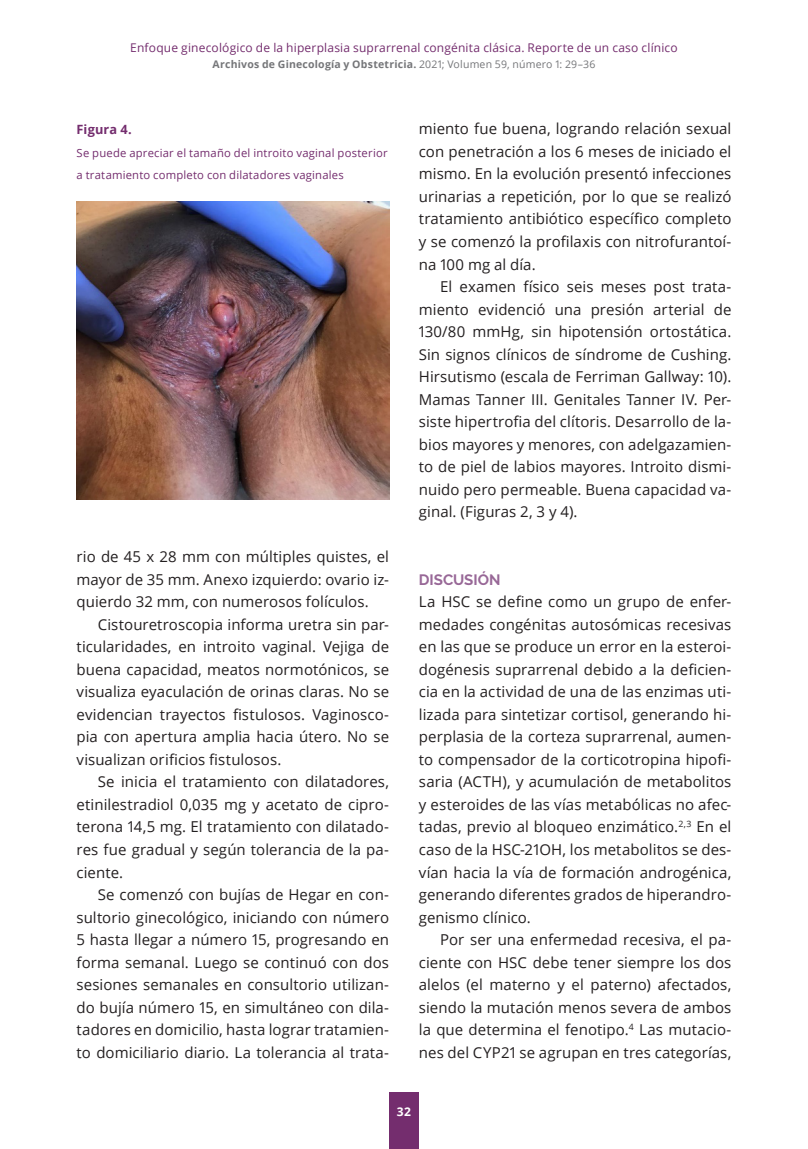
<style>
.page{position:relative;width:808px;height:1149px;background:#fff}
.page>*{position:absolute;margin:0;border:0;box-sizing:border-box;transform-origin:0 0}
.Primero{font:15px/22.5px "Open Sans";letter-spacing:.005em;color:#231f20;text-align:justify}
.sub_1{font:700 15px "Raleway";color:#986897}
.Figura_título{font:700 12.75px "Open Sans";letter-spacing:.01em;color:#742d6e}
.t1{font:12px "Open Sans";letter-spacing:.015em;color:#742d6e}
.t2{font:700 12px "Open Sans";color:#fff}
.Figuras{font:11.25px/22.5px "Open Sans";letter-spacing:.02em;color:#742d6e}
.t3{font:700 10.5px "Open Sans";letter-spacing:.02em;color:#757679}
.s1{font-weight:400}
</style>
<div class="page">
<div style="left:389px;top:1092px;width:30px;height:56px;background:#742d6e"></div>
<img style="left:77px;top:201px;width:312px;height:298px">
<p class="t1" style="left:130px;top:39px;width:549px">Enfoque ginecológico de la hiperplasia suprarrenal congénita clásica. Reporte de un caso clínico</p>
<p class="t3" style="left:213px;top:56px;width:384px">Archivos de Ginecología y Obstetricia. <span class="s1">2021; Volumen 59, número 1: 29–36</span></p>
<p class="Figura_título" style="left:77px;top:121px;width:57px">Figura 4.</p>
<p class="Figuras" style="left:77px;top:141px;width:313px">Se puede apreciar el tamaño del introito vaginal posterior a tratamiento completo con dilatadores vaginales</p>
<p class="Primero" style="left:77px;top:545px;width:314px">rio de 45 x 28 mm con múltiples quistes, el mayor de 35 mm. Anexo izquierdo: ovario iz&shy;quierdo 32 mm, con numerosos folículos.</p>
<p class="Primero" style="left:77px;top:612px;width:314px;text-indent:21px">Cistouretroscopia informa uretra sin par&shy;ticularidades, en introito vaginal. Vejiga de buena capacidad, meatos normotónicos, se visualiza eyaculación de orinas claras. No se evidencian trayectos fistulosos. Vaginosco&shy;pia con apertura amplia hacia útero. No se visualizan orificios fistulosos.</p>
<p class="Primero" style="left:77px;top:770px;width:314px;text-indent:21px">Se inicia el tratamiento con dilatadores, etinilestradiol 0,035 mg y acetato de cipro&shy;terona 14,5 mg. El tratamiento con dilatado&shy;res fue gradual y según tolerancia de la pa&shy;ciente.</p>
<p class="Primero" style="left:77px;top:882px;width:314px;text-indent:21px">Se comenzó con bujías de Hegar en con&shy;sultorio ginecológico, iniciando con número 5 hasta llegar a número 15, progresando en forma semanal. Luego se continuó con dos sesiones semanales en consultorio utilizan&shy;do bujía número 15, en simultáneo con dila&shy;tadores en domicilio, hasta lograr tratamien&shy;to domiciliario diario. La tolerancia al trata-</p>
<p class="Primero" style="left:419px;top:117px;width:314px">miento fue buena, logrando relación sexual con penetración a los 6 meses de iniciado el mismo. En la evolución presentó infecciones urinarias a repetición, por lo que se realizó tratamiento antibiótico específico completo y se comenzó la profilaxis con nitrofurantoí&shy;na 100 mg al día.</p>
<p class="Primero" style="left:419px;top:275px;width:314px;text-indent:21px">El examen físico seis meses post trata&shy;miento evidenció una presión arterial de 130/80 mmHg, sin hipotensión ortostática.<br>Sin signos clínicos de síndrome de Cushing.<br>Hirsutismo (escala de Ferriman Gallway: 10).<br>Mamas Tanner III. Genitales Tanner IV. Per&shy;siste hipertrofia del clítoris. Desarrollo de la&shy;bios mayores y menores, con adelgazamien&shy;to de piel de labios mayores. Introito dismi&shy;nuido pero permeable. Buena capacidad va&shy;ginal. (Figuras 2, 3 y 4).</p>
<p class="sub_1" style="left:419px;top:570px;width:83px">DISCUSIÓN</p>
<p class="Primero" style="left:419px;top:590px;width:314px">La HSC se define como un grupo de enfer&shy;medades congénitas autosómicas recesivas en las que se produce un error en la esteroi&shy;dogénesis suprarrenal debido a la deficien&shy;cia en la actividad de una de las enzimas uti&shy;lizada para sintetizar cortisol, generando hi&shy;perplasia de la corteza suprarrenal, aumen&shy;to compensador de la corticotropina hipofi&shy;saria (ACTH), y acumulación de metabolitos y esteroides de las vías metabólicas no afec&shy;tadas, previo al bloqueo enzimático.<sup>2,3</sup> En el caso de la HSC-21OH, los metabolitos se des&shy;vían hacia la vía de formación androgénica, generando diferentes grados de hiperandro&shy;genismo clínico.</p>
<p class="Primero" style="left:419px;top:927px;width:314px;text-indent:21px">Por ser una enfermedad recesiva, el pa&shy;ciente con HSC debe tener siempre los dos alelos (el materno y el paterno) afectados, siendo la mutación menos severa de ambos la que determina el fenotipo.<sup>4</sup> Las mutacio&shy;nes del CYP21 se agrupan en tres categorías,</p>
<p class="t2" style="left:397px;top:1102px;width:16px">32</p>
</div>
